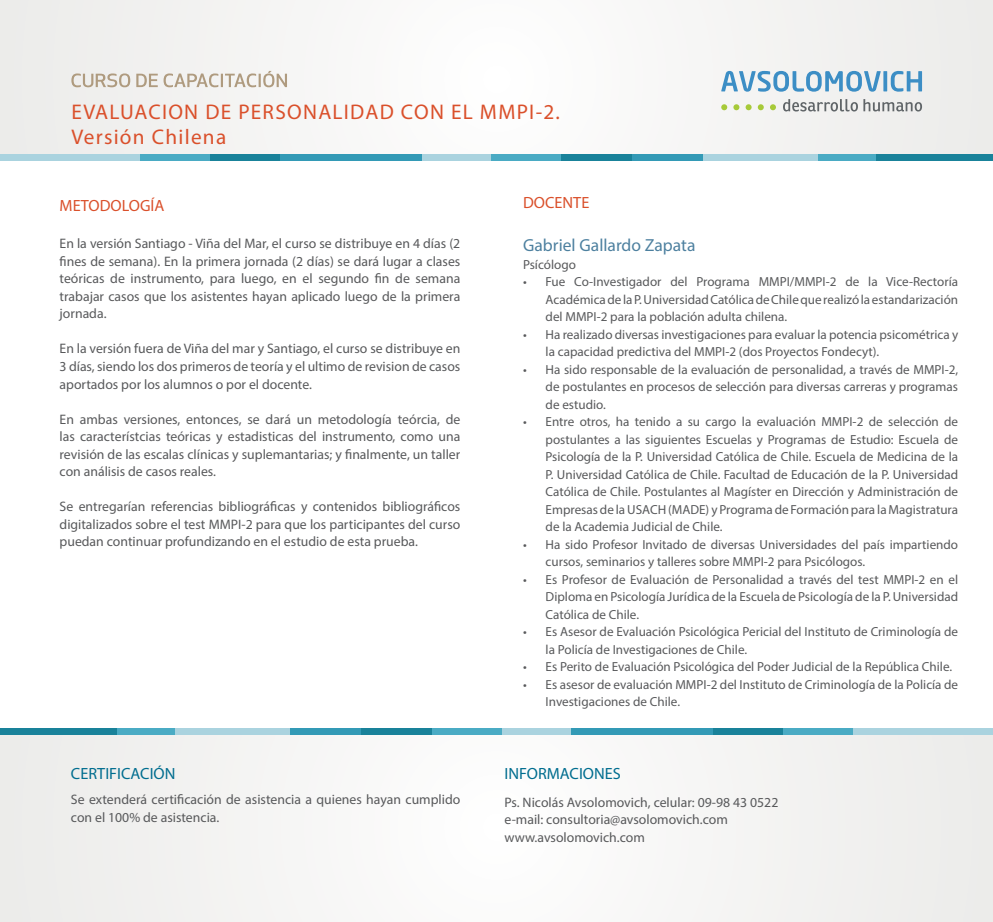
<style>
.page{position:relative;width:993px;height:922px;background:#fff}
.page>*{position:absolute;margin:0;border:0;box-sizing:border-box;transform-origin:0 0}
.t1{font:21.25px/25.5px "Myriad Pro";letter-spacing:.06em;color:#da502b}
.t2{font:17.5px "Myriad Pro";color:#4d809f}
.t3{font:16.25px "Myriad Pro";color:#006d8f}
.t4{font:16.25px "Myriad Pro";color:#da502b}
.t5{font:13.75px/17.5px "Myriad Pro";color:#58595b;text-align:justify}
.t6{font:13.12px/17.5px "Myriad Pro";color:#58595b;text-align:justify}
</style>
<div class="page">
<div style="left:0;top:731px;width:992px;height:190px;background:#f4f4f3"></div>
<div style="left:0;top:0;width:992px;height:158px;background:#f5f4f3"></div>
<svg style="left:71px;top:71px;width:216px;height:16px"></svg>
<div style="left:699px;top:155px;width:119px;height:6px;background:#aad3df"></div>
<div style="left:818px;top:155px;width:58px;height:6px;background:#4aabc4"></div>
<div style="left:876px;top:155px;width:116px;height:6px;background:#19829a"></div>
<div style="left:421px;top:155px;width:70px;height:6px;background:#aad3df"></div>
<div style="left:491px;top:155px;width:70px;height:6px;background:#4aabc4"></div>
<div style="left:561px;top:155px;width:70px;height:6px;background:#19829a"></div>
<div style="left:631px;top:155px;width:71px;height:6px;background:#339ab6"></div>
<div style="left:0;top:155px;width:140px;height:6px;background:#aad3df"></div>
<div style="left:140px;top:155px;width:70px;height:6px;background:#4aabc4"></div>
<div style="left:210px;top:155px;width:71px;height:6px;background:#19829a"></div>
<div style="left:281px;top:155px;width:141px;height:6px;background:#339ab6"></div>
<div style="left:174px;top:728px;width:119px;height:6px;background:#aad3df"></div>
<div style="left:116px;top:728px;width:58px;height:6px;background:#4aabc4"></div>
<div style="left:0;top:728px;width:116px;height:6px;background:#19829a"></div>
<div style="left:501px;top:728px;width:70px;height:6px;background:#aad3df"></div>
<div style="left:431px;top:728px;width:70px;height:6px;background:#4aabc4"></div>
<div style="left:361px;top:728px;width:70px;height:6px;background:#19829a"></div>
<div style="left:291px;top:728px;width:70px;height:6px;background:#339ab6"></div>
<div style="left:852px;top:728px;width:140px;height:6px;background:#aad3df"></div>
<div style="left:782px;top:728px;width:70px;height:6px;background:#4aabc4"></div>
<div style="left:711px;top:728px;width:71px;height:6px;background:#19829a"></div>
<div style="left:570px;top:728px;width:141px;height:6px;background:#339ab6"></div>
<svg style="left:783px;top:99px;width:74px;height:12px"></svg>
<svg style="left:863px;top:99px;width:58px;height:12px"></svg>
<svg style="left:721px;top:71px;width:159px;height:21px"></svg>
<hr style="left:883px;top:71px;width:3px;height:20px;background:#3c8ec5">
<svg style="left:890px;top:71px;width:31px;height:21px"></svg>
<svg style="left:721px;top:104px;width:6px;height:6px"></svg>
<svg style="left:733px;top:104px;width:6px;height:6px"></svg>
<svg style="left:745px;top:104px;width:6px;height:6px"></svg>
<svg style="left:757px;top:104px;width:6px;height:6px"></svg>
<svg style="left:770px;top:104px;width:5px;height:6px"></svg>
<h1 class="t1" style="left:71px;top:98px;width:490px">EVALUACION DE PERSONALIDAD CON EL MMPI-2.<br>Versión Chilena</h1>
<p class="t4" style="left:60px;top:195px;width:106px">METODOLOGÍA</p>
<p class="t4" style="left:523px;top:192px;width:68px">DOCENTE</p>
<p class="t5" style="left:60px;top:235px;width:402px">En la versión Santiago - Viña del Mar, el curso se distribuye en 4 días (2 fines de semana). En la primera jornada (2 días) se dará lugar a clases teóricas de instrumento, para luego, en el segundo fin de semana trabajar casos que los asistentes hayan aplicado luego de la primera jornada.</p>
<p class="t5" style="left:60px;top:340px;width:402px">En la versión fuera de Viña del mar y Santiago, el curso se distribuye en 3 días, siendo los dos primeros de teoría y el ultimo de revision de casos aportados por los alumnos o por el docente.</p>
<p class="t5" style="left:60px;top:410px;width:402px">En ambas versiones, entonces, se dará un metodología teórcia, de las característcias teóricas y estadisticas del instrumento, como una revisión de las escalas clínicas y suplemantarias; y finalmente, un taller con análisis de casos reales.</p>
<p class="t5" style="left:60px;top:497px;width:402px">Se entregarían referencias bibliográficas y contenidos bibliográficos digitalizados sobre el test MMPI-2 para que los participantes del curso puedan continuar profundizando en el estudio de esta prueba.</p>
<h2 class="t2" style="left:523px;top:234px;width:174px">Gabriel Gallardo Zapata</h2>
<p class="t6" style="left:523px;top:255px;width:54px">Psícólogo</p>
<p class="t6" style="left:545px;top:273px;width:414px;text-indent:-22px">• Fue Co-Investigador del Programa MMPI/MMPI-2 de la Vice-Rectoría Académica de la P. Universidad Católica de Chile que realizó la estandarización del MMPI-2 para la población adulta chilena.</p>
<p class="t6" style="left:545px;top:325px;width:414px;text-indent:-22px">• Ha realizado diversas investigaciones para evaluar la potencia psicométrica y la capacidad predictiva del MMPI-2 (dos Proyectos Fondecyt).</p>
<p class="t6" style="left:545px;top:360px;width:414px;text-indent:-22px">• Ha sido responsable de la evaluación de personalidad, a través de MMPI-2, de postulantes en procesos de selección para diversas carreras y programas de estudio.</p>
<p class="t6" style="left:545px;top:413px;width:414px;text-indent:-22px">• Entre otros, ha tenido a su cargo la evaluación MMPI-2 de selección de postulantes a las siguientes Escuelas y Programas de Estudio: Escuela de Psicología de la P. Universidad Católica de Chile. Escuela de Medicina de la P. Universidad Católica de Chile. Facultad de Educación de la P. Universidad Católica de Chile. Postulantes al Magíster en Dirección y Administración de Empresas de la USACH (MADE) y Programa de Formación para la Magistratura de la Academia Judicial de Chile.</p>
<p class="t6" style="left:545px;top:535px;width:414px;text-indent:-22px">• Ha sido Profesor Invitado de diversas Universidades del país impartiendo cursos, seminarios y talleres sobre MMPI-2 para Psicólogos.</p>
<p class="t6" style="left:545px;top:570px;width:414px;text-indent:-22px">• Es Profesor de Evaluación de Personalidad a través del test MMPI-2 en el Diploma en Psicología Jurídica de la Escuela de Psicología de la P. Universidad Católica de Chile.</p>
<p class="t6" style="left:545px;top:623px;width:414px;text-indent:-22px">• Es Asesor de Evaluación Psicológica Pericial del Instituto de Criminología de la Policía de Investigaciones de Chile.</p>
<p class="t6" style="left:523px;top:658px;width:430px">• Es Perito de Evaluación Psicológica del Poder Judicial de la República Chile.</p>
<p class="t6" style="left:545px;top:675px;width:414px;text-indent:-22px">• Es asesor de evaluación MMPI-2 del Instituto de Criminología de la Policía de<br>Investigaciones de Chile.</p>
<p class="t3" style="left:71px;top:763px;width:106px">CERTIFICACIÓN</p>
<p class="t3" style="left:504px;top:763px;width:118px">INFORMACIONES</p>
<p class="t5" style="left:71px;top:790px;width:391px">Se extenderá certificación de asistencia a quienes hayan cumplido con el 100% de asistencia.</p>
<p class="t5" style="left:504px;top:793px;width:275px;text-align:left">Ps. Nicolás Avsolomovich, celular: 09-98 43 0522 e-mail: consultoria@avsolomovich.com www.avsolomovich.com</p>
</div>
